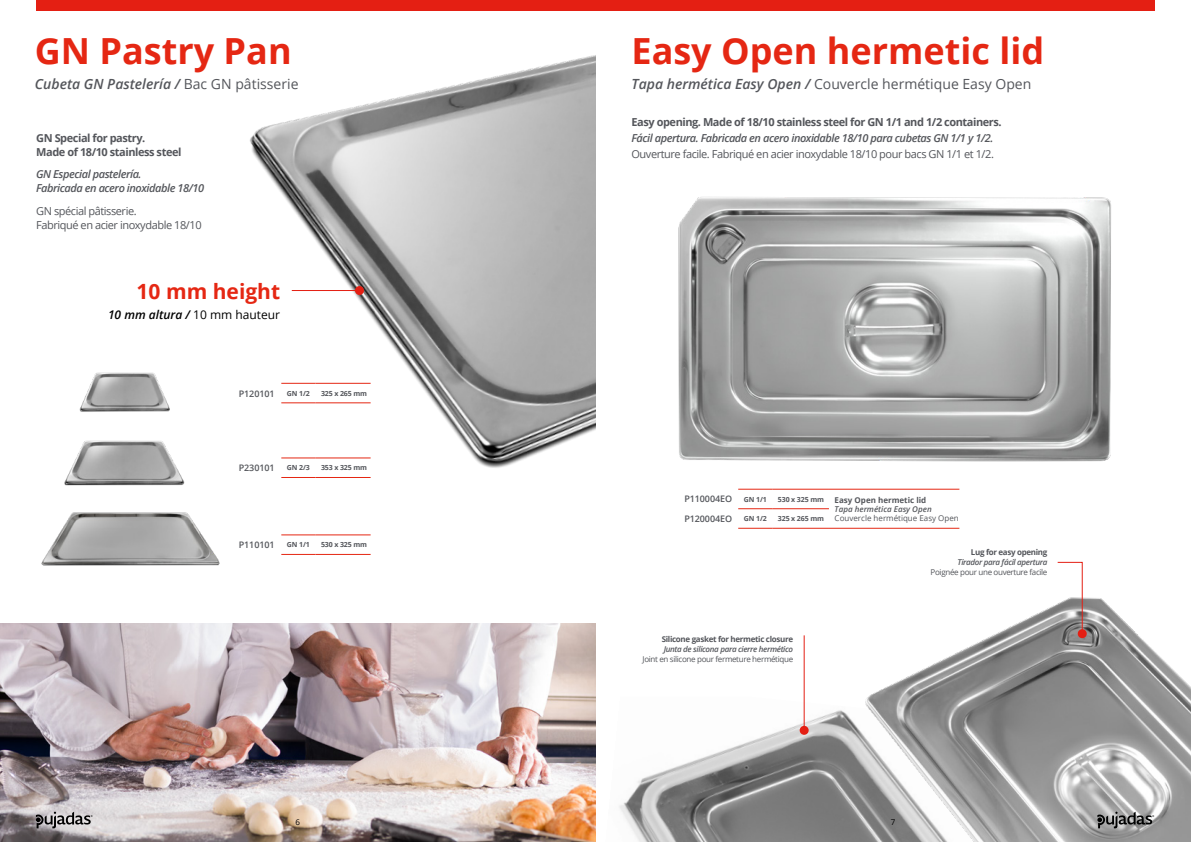
<style>
.page{position:relative;width:1191px;height:842px;background:#fff}
.page>*{position:absolute;margin:0;border:0;box-sizing:border-box;transform-origin:0 0}
.t1{font:700 36px "Open Sans";color:#e52713}
.t2{font:700 21px "Open Sans";color:#e52713}
.t3{font:14px "Open Sans";color:#54565b}
.t4{font:italic 600 14px "Open Sans";color:#54565b}
.t5{font:italic 600 12px "Open Sans";color:#000}
.t6{font:italic 600 11px/14px "Open Sans";letter-spacing:-.04em;color:#54565b}
.t7{font:11px/14px "Open Sans";letter-spacing:-.04em;color:#54565b}
.t8{font:700 11px/14px "Open Sans";letter-spacing:-.04em;color:#54565b}
.t9{font:600 9px "Open Sans";letter-spacing:-.01em;color:#54565b}
.t10{font:8px "Open Sans";letter-spacing:-.04em;color:#54565b}
.t11{font:italic 600 8px "Open Sans";letter-spacing:-.04em;color:#54565b}
.t12{font:700 8px "Open Sans";letter-spacing:-.04em;color:#54565b}
.t13{font:8px "Open Sans";color:#54565b}
.t14{font:italic 600 8px "Open Sans";color:#54565b}
.t15{font:700 8px "Open Sans";color:#54565b}
.t16{font:8px "Open Sans";color:#000}
.t17{font:700 7px "Open Sans";letter-spacing:-.015em;color:#54565b}
.s1{font-weight:400;font-style:normal}
.s2{font-weight:600;font-style:italic}
</style>
<div class="page">
<img style="left:250px;top:55px;width:345px;height:423px">
<img style="left:41px;top:512px;width:179px;height:54px">
<img style="left:64px;top:440px;width:121px;height:46px">
<img style="left:79px;top:372px;width:91px;height:40px">
<img style="left:678px;top:197px;width:433px;height:293px">
<img style="left:619px;top:697px;width:231px;height:145px">
<img style="left:850px;top:597px;width:341px;height:245px">
<img style="left:0;top:624px;width:595px;height:218px">
<div style="left:36px;top:0;width:559px;height:11px;background:#e41f13"></div>
<div style="left:595px;top:0;width:560px;height:11px;background:#e41f13"></div>
<svg style="left:1097px;top:812px;width:57px;height:16px"></svg>
<svg style="left:36px;top:812px;width:57px;height:16px"></svg>
<hr style="left:281px;top:535px;width:34px;height:1px;background:#e52713">
<hr style="left:315px;top:535px;width:55px;height:1px;background:#e52713">
<hr style="left:281px;top:554px;width:34px;height:1px;background:#e52713">
<hr style="left:315px;top:554px;width:55px;height:1px;background:#e52713">
<hr style="left:281px;top:383px;width:34px;height:1px;background:#e52713">
<hr style="left:315px;top:383px;width:55px;height:1px;background:#e52713">
<hr style="left:281px;top:403px;width:34px;height:1px;background:#e52713">
<hr style="left:315px;top:403px;width:55px;height:1px;background:#e52713">
<hr style="left:281px;top:458px;width:34px;height:1px;background:#e52713">
<hr style="left:315px;top:458px;width:55px;height:1px;background:#e52713">
<hr style="left:281px;top:477px;width:34px;height:1px;background:#e52713">
<hr style="left:315px;top:477px;width:55px;height:1px;background:#e52713">
<hr style="left:292px;top:290px;width:67px;height:1px;background:#e41f13">
<div style="left:355px;top:286px;width:9px;height:9px;background:#e41f13;border-radius:50%"></div>
<hr style="left:738px;top:489px;width:34px;height:1px;background:#e52713">
<hr style="left:772px;top:489px;width:57px;height:1px;background:#e52713">
<hr style="left:829px;top:489px;width:130px;height:1px;background:#e52713">
<hr style="left:738px;top:508px;width:34px;height:1px;background:#e52713">
<hr style="left:772px;top:508px;width:57px;height:1px;background:#e52713">
<hr style="left:738px;top:528px;width:34px;height:1px;background:#e52713">
<hr style="left:772px;top:528px;width:57px;height:1px;background:#e52713">
<hr style="left:829px;top:528px;width:130px;height:1px;background:#e52713">
<svg style="left:1056px;top:561px;width:27px;height:74px"></svg>
<div style="left:1077px;top:629px;width:9px;height:9px;background:#e41f13;border-radius:50%"></div>
<hr style="left:803px;top:635px;width:1px;height:95px;background:#e41f13">
<div style="left:799px;top:726px;width:9px;height:9px;background:#e41f13;border-radius:50%"></div>
<h1 class="t1" style="left:35px;top:25px;width:258px">GN Pastry Pan</h1>
<p class="t4" style="left:35px;top:75px;width:265px">Cubeta GN Pastelería / <span class="s1">Bac GN pâtisserie</span></p>
<p class="t8" style="left:36px;top:130px;width:147px">GN Special for pastry.<br>Made of 18/10 stainless steel</p>
<p class="t6" style="left:36px;top:167px;width:169px">GN Especial pastelería.<br>Fabricada en acero inoxidable 18/10</p>
<p class="t7" style="left:36px;top:203px;width:167px">GN spécial pâtisserie.<br>Fabriqué en acier inoxydable 18/10</p>
<h2 class="t2" style="left:137px;top:276px;width:145px">10 mm height</h2>
<p class="t5" style="left:108px;top:306px;width:174px">10 mm altura / <span class="s1">10 mm hauteur</span></p>
<p class="t9" style="left:239px;top:387px;width:37px">P120101</p>
<p class="t17" style="left:287px;top:388px;width:24px">GN 1/2</p>
<p class="t17" style="left:321px;top:388px;width:48px">325 x 265 mm</p>
<p class="t9" style="left:239px;top:462px;width:37px">P230101</p>
<p class="t17" style="left:287px;top:463px;width:24px">GN 2/3</p>
<p class="t17" style="left:321px;top:463px;width:48px">353 x 325 mm</p>
<p class="t9" style="left:239px;top:539px;width:37px">P110101</p>
<p class="t17" style="left:287px;top:540px;width:24px">GN 1/1</p>
<p class="t17" style="left:321px;top:540px;width:48px">530 x 325 mm</p>
<h1 class="t1" style="left:631px;top:25px;width:414px">Easy Open hermetic lid</h1>
<p class="t3" style="left:631px;top:75px;width:401px"><span class="s2">Tapa hermética Easy Open /</span> Couvercle hermétique Easy Open</p>
<p class="t8" style="left:631px;top:115px;width:372px">Easy opening. Made of 18/10 stainless steel for GN 1/1 and 1/2 containers.</p>
<p class="t6" style="left:631px;top:131px;width:363px">Fácil apertura. Fabricada en acero inoxidable 18/10 para cubetas GN 1/1 y 1/2.</p>
<p class="t7" style="left:631px;top:147px;width:364px">Ouverture facile. Fabriqué en acier inoxydable 18/10 pour bacs GN 1/1 et 1/2.</p>
<p class="t9" style="left:684px;top:493px;width:49px">P110004EO</p>
<p class="t17" style="left:744px;top:494px;width:24px">GN 1/1</p>
<p class="t17" style="left:778px;top:494px;width:48px">530 x 325 mm</p>
<p class="t15" style="left:834px;top:494px;width:93px">Easy Open hermetic lid</p>
<p class="t14" style="left:834px;top:503px;width:99px">Tapa hermética Easy Open</p>
<p class="t9" style="left:684px;top:512px;width:49px">P120004EO</p>
<p class="t17" style="left:744px;top:514px;width:24px">GN 1/2</p>
<p class="t17" style="left:778px;top:514px;width:48px">325 x 265 mm</p>
<p class="t13" style="left:834px;top:512px;width:126px">Couvercle hermétique Easy Open</p>
<p class="t12" style="left:661px;top:633px;width:133px">Silicone gasket for hermetic closure</p>
<p class="t11" style="left:663px;top:643px;width:131px">Junta de silicona para cierre hermético</p>
<p class="t10" style="left:642px;top:653px;width:152px">Joint en silicone pour fermeture hermétique</p>
<p class="t12" style="left:971px;top:547px;width:78px">Lug for easy opening</p>
<p class="t11" style="left:957px;top:557px;width:91px">Tirador para fácil apertura</p>
<p class="t10" style="left:930px;top:567px;width:118px">Poignée pour une ouverture facile</p>
<p class="t16" style="left:295px;top:816px;width:6px">6</p>
<p class="t16" style="left:891px;top:816px;width:6px">7</p>
</div>
